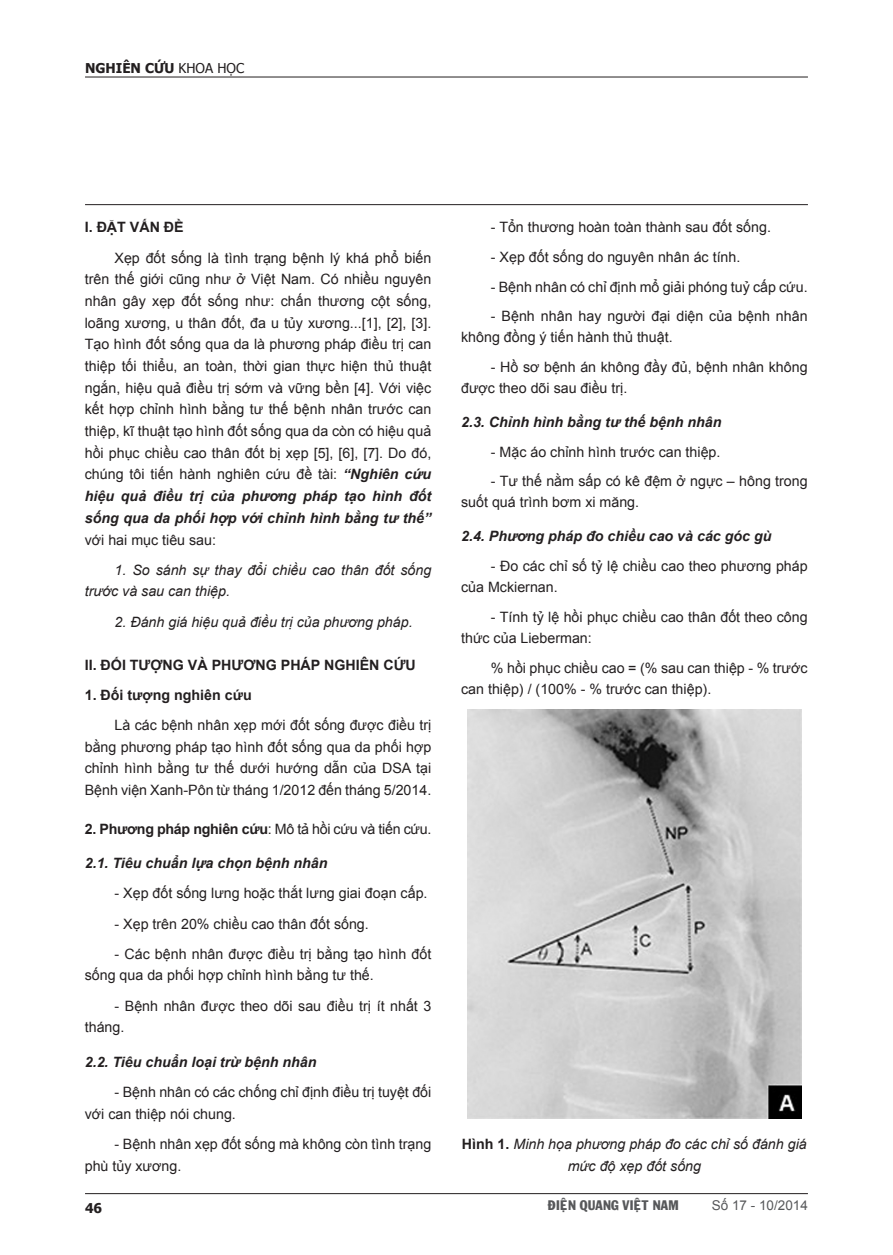
<style>
.page{position:relative;width:893px;height:1255px;background:#fff}
.page>*{position:absolute;margin:0;border:0;box-sizing:border-box;transform-origin:0 0}
.t1{font:14.25px/21.8px "Arial";color:#231f20}
.t2{font:italic 14.25px/21.8px "Arial";color:#231f20}
.t3{font:italic 700 14.25px "Arial";color:#231f20}
.t4{font:700 14.25px "Arial";color:#231f20}
.t5{font:700 14.25px "Arial";letter-spacing:-.02em;color:#231f20}
.t6{font:700 13.5px "Tahoma";color:#231f20}
.t7{font:13.5px "VNI Franko";color:#57585a}
.t8{font:13.5px "Arial";color:#57585a}
.s1{font-weight:400}
.s2{font-weight:700;font-style:italic}
.s3{font-weight:700;font-style:normal}
</style>
<div class="page">
<hr style="left:85px;top:1193px;width:723px;height:1px;background:#231f20">
<hr style="left:85px;top:77px;width:723px;height:1px;background:#231f20">
<hr style="left:85px;top:204px;width:723px;height:1px;background:#231f20">
<img style="left:468px;top:709px;width:333px;height:409px">
<p class="t6" style="left:85px;top:59px;width:161px">NGHIÊN CỨU <span class="s1">KHOA HỌC</span></p>
<p class="t4" style="left:85px;top:218px;width:100px">I. ĐẶT VẤN ĐỀ</p>
<p class="t1" style="left:85px;top:247px;width:348px;text-align:justify;text-indent:30px">Xẹp đốt sống là tình trạng bệnh lý khá phổ biến trên thế giới cũng như ở Việt Nam. Có nhiều nguyên nhân gây xẹp đốt sống như: chấn thương cột sống, loãng xương, u thân đốt, đa u tủy xương...[1], [2], [3].<br>Tạo hình đốt sống qua da là phương pháp điều trị can thiệp tối thiểu, an toàn, thời gian thực hiện thủ thuật ngắn, hiệu quả điều trị sớm và vững bền [4]. Với việc kết hợp chỉnh hình bằng tư thế bệnh nhân trước can thiệp, kĩ thuật tạo hình đốt sống qua da còn có hiệu quả hồi phục chiều cao thân đốt bị xẹp [5], [6], [7]. Do đó, chúng tôi tiến hành nghiên cứu đề tài: <span class="s2">“Nghiên cứu hiệu quả điều trị của phương pháp tạo hình đốt sống qua da phối hợp với chỉnh hình bằng tư thế”</span></p>
<p class="t1" style="left:85px;top:528px;width:133px">với hai mục tiêu sau:</p>
<p class="t2" style="left:85px;top:559px;width:348px;text-indent:30px">1. So sánh sự thay đổi chiều cao thân đốt sống trước và sau can thiệp.</p>
<p class="t2" style="left:115px;top:611px;width:300px">2. Đánh giá hiệu quả điều trị của phương pháp.</p>
<p class="t4" style="left:85px;top:655px;width:333px">II. ĐỐI TƯỢNG VÀ PHƯƠNG PHÁP NGHIÊN CỨU</p>
<p class="t4" style="left:85px;top:685px;width:168px">1. Đối tượng nghiên cứu</p>
<p class="t1" style="left:85px;top:714px;width:348px;text-align:justify;text-indent:30px">Là các bệnh nhân xẹp mới đốt sống được điều trị bằng phương pháp tạo hình đốt sống qua da phối hợp chỉnh hình bằng tư thế dưới hướng dẫn của DSA tại Bệnh viện Xanh-Pôn từ tháng 1/2012 đến tháng 5/2014.</p>
<p class="t5" style="left:85px;top:819px;width:348px">2. Phương pháp nghiên cứu<span class="s1">: Mô tả hồi cứu và tiến cứu.</span></p>
<p class="t3" style="left:85px;top:853px;width:244px">2.1. Tiêu chuẩn lựa chọn bệnh nhân</p>
<p class="t1" style="left:115px;top:882px;width:314px">- Xẹp đốt sống lưng hoặc thắt lưng giai đoạn cấp.</p>
<p class="t1" style="left:115px;top:912px;width:256px">- Xẹp trên 20% chiều cao thân đốt sống.</p>
<p class="t1" style="left:85px;top:943px;width:348px;text-indent:30px">- Các bệnh nhân được điều trị bằng tạo hình đốt sống qua da phối hợp chỉnh hình bằng tư thế.</p>
<p class="t1" style="left:85px;top:994px;width:348px;text-indent:30px">- Bệnh nhân được theo dõi sau điều trị ít nhất 3 tháng.</p>
<p class="t3" style="left:85px;top:1052px;width:233px">2.2. Tiêu chuẩn loại trừ bệnh nhân</p>
<p class="t1" style="left:85px;top:1081px;width:348px;text-indent:30px">- Bệnh nhân có các chống chỉ định điều trị tuyệt đối với can thiệp nói chung.</p>
<p class="t1" style="left:85px;top:1133px;width:348px;text-indent:30px">- Bệnh nhân xẹp đốt sống mà không còn tình trạng phù tủy xương.</p>
<p class="t1" style="left:491px;top:216px;width:282px">- Tổn thương hoàn toàn thành sau đốt sống.</p>
<p class="t1" style="left:491px;top:246px;width:251px">- Xẹp đốt sống do nguyên nhân ác tính.</p>
<p class="t1" style="left:491px;top:276px;width:318px">- Bệnh nhân có chỉ định mổ giải phóng tuỷ cấp cứu.</p>
<p class="t1" style="left:461px;top:306px;width:348px;line-height:21.1px;text-indent:30px">- Bệnh nhân hay người đại diện của bệnh nhân không đồng ý tiến hành thủ thuật.</p>
<p class="t1" style="left:461px;top:356px;width:348px;line-height:21.1px;text-indent:30px">- Hồ sơ bệnh án không đầy đủ, bệnh nhân không được theo dõi sau điều trị.</p>
<p class="t3" style="left:461px;top:413px;width:262px">2.3. Chỉnh hình bằng tư thế bệnh nhân</p>
<p class="t1" style="left:491px;top:441px;width:231px">- Mặc áo chỉnh hình trước can thiệp.</p>
<p class="t1" style="left:461px;top:471px;width:348px;line-height:21.1px;text-indent:30px">- Tư thế nằm sấp có kê đệm ở ngực – hông trong suốt quá trình bơm xi măng.</p>
<p class="t3" style="left:461px;top:527px;width:312px">2.4. Phương pháp đo chiều cao và các góc gù</p>
<p class="t1" style="left:461px;top:555px;width:348px;line-height:21.1px;text-indent:30px">- Đo các chỉ số tỷ lệ chiều cao theo phương pháp của Mckiernan.</p>
<p class="t1" style="left:461px;top:606px;width:348px;line-height:21.1px;text-indent:30px">- Tính tỷ lệ hồi phục chiều cao thân đốt theo công thức của Lieberman:</p>
<p class="t1" style="left:461px;top:657px;width:348px;line-height:21.1px;text-indent:30px">% hồi phục chiều cao = (% sau can thiệp - % trước can thiệp) / (100% - % trước can thiệp).</p>
<p class="t2" style="left:462px;top:1133px;width:346px;text-align:center"><span class="s3">Hình 1.</span> Minh họa phương pháp đo các chỉ số đánh giá mức độ xẹp đốt sống</p>
<p class="t6" style="left:85px;top:1198px;width:19px">46</p>
<p class="t7" style="left:548px;top:1194px;width:132px">ÑIEÄN QUANG VIEÄT NAM</p>
<p class="t8" style="left:712px;top:1196px;width:98px">Số 17 - 10/2014</p>
</div>
